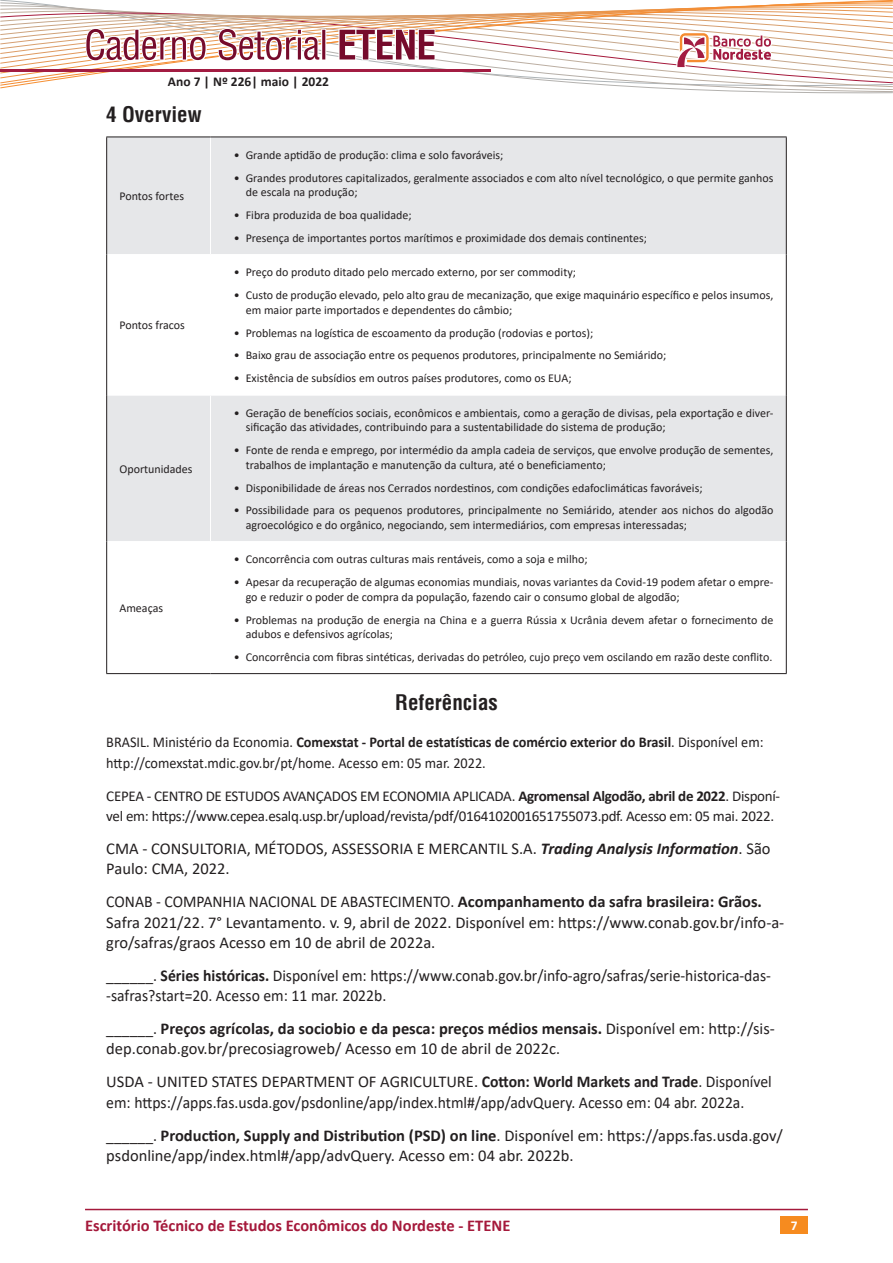
<style>
.page{position:relative;width:893px;height:1263px;background:#fff}
.page>*{position:absolute;margin:0;border:0;box-sizing:border-box;transform-origin:0 0}
.CS_Titulo_2{font:700 condensed 21px "Helvetica";color:#231f20}
.CS_Referencias{font:16.5px/20.2px "Calibri";color:#231f20;scale:.95 1}
.CS_Referencias-2{font:16.5px/20.2px "Calibri";color:#231f20}
.t1{font:700 16.5px "Calibri";color:#a5193b}
.CS_Referencias-3{font:15px/20.2px "Calibri";letter-spacing:-.02em;color:#231f20}
.CS_Referencias-4{font:15px/20.2px "Calibri";color:#231f20;scale:.95 1}
.t2{font:700 13.5px "Calibri";color:#231f20}
.t3{font:700 13.5px "Calibri";color:#fff}
.t4{font:12px/14.4px "Calibri";color:#231f20}
.s1{font-weight:700}
.s2{font-weight:700;font-style:italic}
</style>
<div class="page">
<div style="left:781px;top:1216px;width:27px;height:17px;background:#f68b1f"></div>
<hr style="left:85px;top:1209px;width:723px;height:1px;background:#a5193b">
<svg style="left:0;top:0;width:893px;height:137px"></svg>
<hr style="left:0;top:70px;width:490px;height:2px;background:#a31c42">
<div style="left:107px;top:138px;width:679px;height:116px;background:#e6e7e9"></div>
<svg style="left:107px;top:255px;width:679px;height:418px"></svg>
<hr style="left:210px;top:137px;width:1px;height:117px;background:#fff">
<hr style="left:210px;top:255px;width:1px;height:140px;background:#fff">
<hr style="left:107px;top:395px;width:103px;height:1px;background:#fff">
<hr style="left:210px;top:395px;width:576px;height:1px;background:#fff">
<hr style="left:210px;top:395px;width:1px;height:146px;background:#fff">
<hr style="left:107px;top:541px;width:103px;height:1px;background:#fff">
<hr style="left:210px;top:541px;width:576px;height:1px;background:#fff">
<hr style="left:210px;top:542px;width:1px;height:131px;background:#fff">
<hr style="left:106px;top:137px;width:104px;height:1px;background:#231f20">
<hr style="left:106px;top:137px;width:1px;height:118px;background:#231f20">
<hr style="left:210px;top:137px;width:577px;height:1px;background:#231f20">
<hr style="left:786px;top:137px;width:1px;height:118px;background:#231f20">
<hr style="left:106px;top:255px;width:1px;height:140px;background:#231f20">
<hr style="left:786px;top:255px;width:1px;height:140px;background:#231f20">
<hr style="left:106px;top:395px;width:1px;height:147px;background:#231f20">
<hr style="left:786px;top:395px;width:1px;height:147px;background:#231f20">
<hr style="left:106px;top:542px;width:1px;height:131px;background:#231f20">
<hr style="left:786px;top:542px;width:1px;height:131px;background:#231f20">
<hr style="left:106px;top:673px;width:104px;height:1px;background:#231f20">
<hr style="left:210px;top:673px;width:577px;height:1px;background:#231f20">
<p class="t2" style="left:168px;top:72px;width:163px">Ano 7 | Nº 226| maio | 2022</p>
<p class="CS_Titulo_2" style="left:106px;top:101px;width:97px">4 Overview</p>
<p class="t4" style="left:119px;top:189px;width:66px">Pontos fortes</p>
<p class="t4" style="left:119px;top:318px;width:67px">Pontos fracos</p>
<p class="t4" style="left:119px;top:461px;width:75px">Oportunidades</p>
<p class="t4" style="left:234px;top:147px;width:271px">• Grande aptidão de produção: clima e solo favoráveis;</p>
<p class="t4" style="left:246px;top:170px;width:529px;text-indent:-12px">• Grandes produtores capitalizados, geralmente associados e com alto nível tecnológico, o que permite ganhos de escala na produção;</p>
<p class="t4" style="left:234px;top:207px;width:179px">• Fibra produzida de boa qualidade;</p>
<p class="t4" style="left:234px;top:230px;width:415px">• Presença de importantes portos marítimos e proximidade dos demais continentes;</p>
<p class="t4" style="left:234px;top:265px;width:344px">• Preço do produto ditado pelo mercado externo, por ser commodity;</p>
<p class="t4" style="left:246px;top:288px;width:529px;text-indent:-12px">• Custo de produção elevado, pelo alto grau de mecanização, que exige maquinário específico e pelos insumos, em maior parte importados e dependentes do câmbio;</p>
<p class="t4" style="left:234px;top:325px;width:361px">• Problemas na logística de escoamento da produção (rodovias e portos);</p>
<p class="t4" style="left:234px;top:348px;width:434px">• Baixo grau de associação entre os pequenos produtores, principalmente no Semiárido;</p>
<p class="t4" style="left:234px;top:371px;width:339px">• Existência de subsídios em outros países produtores, como os EUA;</p>
<p class="t4" style="left:246px;top:405px;width:529px;text-indent:-12px">• Geração de benefícios sociais, econômicos e ambientais, como a geração de divisas, pela exportação e diver&shy;sificação das atividades, contribuindo para a sustentabilidade do sistema de produção;</p>
<p class="t4" style="left:246px;top:443px;width:529px;text-indent:-12px">• Fonte de renda e emprego, por intermédio da ampla cadeia de serviços, que envolve produção de sementes, trabalhos de implantação e manutenção da cultura, até o beneficiamento;</p>
<p class="t4" style="left:234px;top:480px;width:470px">• Disponibilidade de áreas nos Cerrados nordestinos, com condições edafoclimáticas favoráveis;</p>
<p class="t4" style="left:246px;top:503px;width:529px;text-indent:-12px">• Possibilidade para os pequenos produtores, principalmente no Semiárido, atender aos nichos do algodão agroecológico e do orgânico, negociando, sem intermediários, com empresas interessadas;</p>
<p class="t4" style="left:234px;top:552px;width:355px">• Concorrência com outras culturas mais rentáveis, como a soja e milho;</p>
<p class="t4" style="left:246px;top:575px;width:529px;text-indent:-12px">• Apesar da recuperação de algumas economias mundiais, novas variantes da Covid-19 podem afetar o empre&shy;go e reduzir o poder de compra da população, fazendo cair o consumo global de algodão;</p>
<p class="t4" style="left:246px;top:612px;width:529px;text-indent:-12px">• Problemas na produção de energia na China e a guerra Rússia x Ucrânia devem afetar o fornecimento de adubos e defensivos agrícolas;</p>
<p class="t4" style="left:234px;top:649px;width:540px">• Concorrência com fibras sintéticas, derivadas do petróleo, cujo preço vem oscilando em razão deste conflito.</p>
<p class="CS_Titulo_2" style="left:395px;top:689px;width:104px">Referências</p>
<p class="CS_Referencias-4" style="left:106px;top:732px;width:693px">BRASIL. Ministério da Economia. <span class="s1">Comexstat - Portal de estatísticas de comércio exterior do Brasil</span>. Disponível em: http://comexstat.mdic.gov.br/pt/home. Acesso em: 05 mar. 2022.</p>
<p class="CS_Referencias-3" style="left:106px;top:785px;width:675px">CEPEA - CENTRO DE ESTUDOS AVANÇADOS EM ECONOMIA APLICADA. <span class="s1">Agromensal Algodão, abril de 2022</span>. Disponí&shy;vel em: https://www.cepea.esalq.usp.br/upload/revista/pdf/0164102001651755073.pdf. Acesso em: 05 mai. 2022.</p>
<p class="CS_Referencias-2" style="left:106px;top:838px;width:666px">CMA - CONSULTORIA, MÉTODOS, ASSESSORIA E MERCANTIL S.A. <span class="s2">Trading Analysis Information</span>. São<br>Paulo: CMA, 2022.</p>
<p class="CS_Referencias" style="left:106px;top:891px;width:715px">CONAB - COMPANHIA NACIONAL DE ABASTECIMENTO. <span class="s1">Acompanhamento da safra brasileira: Grãos.<br></span>Safra 2021/22. 7° Levantamento. v. 9, abril de 2022. Disponível em: https://www.conab.gov.br/info-a&shy;gro/safras/graos Acesso em 10 de abril de 2022a.</p>
<p class="CS_Referencias" style="left:106px;top:965px;width:701px">______. <span class="s1">Séries históricas.</span> Disponível em: https://www.conab.gov.br/info-agro/safras/serie-historica-das--safras?start=20. Acesso em: 11 mar. 2022b.</p>
<p class="CS_Referencias" style="left:106px;top:1018px;width:705px">______. <span class="s1">Preços agrícolas, da sociobio e da pesca: preços médios mensais.</span> Disponível em: http://sis&shy;dep.conab.gov.br/precosiagroweb/ Acesso em 10 de abril de 2022c.</p>
<p class="CS_Referencias-2" style="left:106px;top:1071px;width:667px">USDA - UNITED STATES DEPARTMENT OF AGRICULTURE. <span class="s1">Cotton: World Markets and Trade</span>. Disponível em: https://apps.fas.usda.gov/psdonline/app/index.html#/app/advQuery. Acesso em: 04 abr. 2022a.</p>
<p class="CS_Referencias" style="left:106px;top:1124px;width:714px">______. <span class="s1">Production, Supply and Distribution (PSD) on line</span>. Disponível em: https://apps.fas.usda.gov/ psdonline/app/index.html#/app/advQuery. Acesso em: 04 abr. 2022b.</p>
<p class="t4" style="left:119px;top:601px;width:45px">Ameaças</p>
<h2 class="t1" style="left:85px;top:1213px;width:427px">Escritório Técnico de Estudos Econômicos do Nordeste - ETENE</h2>
<p class="t3" style="left:791px;top:1216px;width:8px">7</p>
</div>
